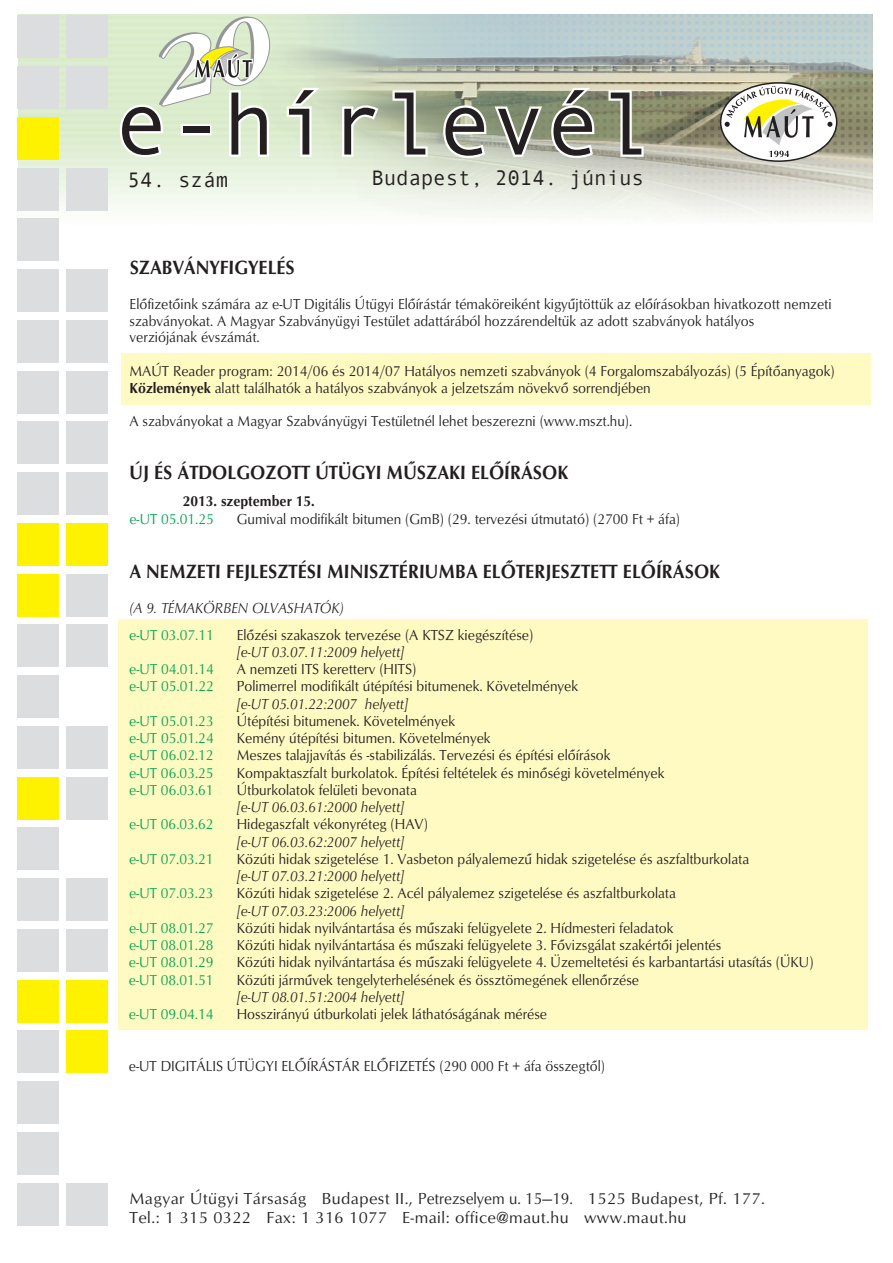
<style>
.page{position:relative;width:893px;height:1263px;background:#fff}
.page>*{position:absolute;margin:0;border:0;box-sizing:border-box;transform-origin:0 0}
.t1{font:21px "Andale Mono";letter-spacing:-.01em;color:#231f20}
.t2{font:19.8px "H Optim Bol DTC";color:#231f20;scale:.91 1}
.t3{font:16.5px/19.5px "H Optim Rom DTC";letter-spacing:.025em;color:#231f20}
.t4{font:15px/16.5px "H Optim Rom DTC";color:#231f20;scale:.93 1}
.t5{font:15px "H Optim Rom Ita DTC";color:#231f20;scale:.93 1}
.t6{font:15px "H Optim Rom DTC";color:#00a650;scale:.93 1}
.t7{font:15px "H Optim Bol DTC";color:#231f20;scale:.93 1}
.s1{font-family:"H Optim Bol DTC"}
</style>
<div class="page">
<div style="left:121px;top:353px;width:749px;height:52px;background:#fffac2"></div>
<div style="left:118px;top:619px;width:749px;height:411px;background:#fffac2"></div>
<img style="left:19px;top:14px;width:853px;height:215px">
<div style="left:17px;top:1183px;width:41px;height:42px;background:#dcddde"></div>
<div style="left:17px;top:1132px;width:41px;height:43px;background:#dcddde"></div>
<div style="left:17px;top:1082px;width:41px;height:42px;background:#dcddde"></div>
<div style="left:17px;top:1031px;width:41px;height:42px;background:#dcddde"></div>
<div style="left:17px;top:980px;width:41px;height:42px;background:#fff200"></div>
<div style="left:17px;top:929px;width:41px;height:43px;background:#dcddde"></div>
<div style="left:17px;top:879px;width:41px;height:42px;background:#dcddde"></div>
<div style="left:17px;top:828px;width:41px;height:42px;background:#dcddde"></div>
<div style="left:17px;top:777px;width:41px;height:42px;background:#fff200"></div>
<div style="left:17px;top:726px;width:41px;height:43px;background:#dcddde"></div>
<div style="left:17px;top:676px;width:41px;height:42px;background:#dcddde"></div>
<div style="left:17px;top:625px;width:41px;height:42px;background:#dcddde"></div>
<div style="left:17px;top:574px;width:41px;height:42px;background:#fff200"></div>
<div style="left:17px;top:523px;width:41px;height:43px;background:#fff200"></div>
<div style="left:17px;top:473px;width:41px;height:42px;background:#dcddde"></div>
<div style="left:17px;top:422px;width:41px;height:42px;background:#dcddde"></div>
<div style="left:17px;top:371px;width:41px;height:42px;background:#dcddde"></div>
<div style="left:17px;top:320px;width:41px;height:43px;background:#dcddde"></div>
<div style="left:17px;top:270px;width:41px;height:42px;background:#dcddde"></div>
<div style="left:17px;top:219px;width:41px;height:42px;background:#dcddde"></div>
<div style="left:17px;top:168px;width:41px;height:42px;background:#dcddde"></div>
<div style="left:17px;top:117px;width:41px;height:43px;background:#fff200"></div>
<div style="left:17px;top:67px;width:41px;height:42px;background:#dcddde"></div>
<div style="left:17px;top:16px;width:41px;height:42px;background:#dcddde"></div>
<div style="left:66px;top:1183px;width:42px;height:42px;background:#dcddde"></div>
<div style="left:66px;top:1031px;width:42px;height:42px;background:#fff200"></div>
<div style="left:66px;top:980px;width:42px;height:42px;background:#fff200"></div>
<div style="left:66px;top:929px;width:42px;height:43px;background:#dcddde"></div>
<div style="left:66px;top:879px;width:42px;height:42px;background:#dcddde"></div>
<div style="left:66px;top:777px;width:42px;height:42px;background:#dcddde"></div>
<div style="left:66px;top:726px;width:42px;height:43px;background:#dcddde"></div>
<div style="left:66px;top:625px;width:42px;height:42px;background:#dcddde"></div>
<div style="left:66px;top:574px;width:42px;height:42px;background:#dcddde"></div>
<div style="left:66px;top:523px;width:42px;height:43px;background:#fff200"></div>
<div style="left:66px;top:473px;width:42px;height:42px;background:#dcddde"></div>
<div style="left:66px;top:422px;width:42px;height:42px;background:#dcddde"></div>
<div style="left:66px;top:371px;width:42px;height:42px;background:#dcddde"></div>
<div style="left:66px;top:320px;width:42px;height:43px;background:#dcddde"></div>
<div style="left:66px;top:270px;width:42px;height:42px;background:#dcddde"></div>
<div style="left:66px;top:168px;width:42px;height:42px;background:#dcddde"></div>
<div style="left:66px;top:67px;width:42px;height:42px;background:#dcddde"></div>
<div style="left:66px;top:16px;width:42px;height:42px;background:#dcddde"></div>
<svg style="left:284px;top:84px;width:36px;height:75px;background:#bfc7b5"></svg>
<svg style="left:340px;top:103px;width:41px;height:56px;background:#b0b7a7"></svg>
<svg style="left:390px;top:88px;width:40px;height:71px;background:#a0a695"></svg>
<svg style="left:441px;top:84px;width:156px;height:76px;background:#959989"></svg>
<svg style="left:606px;top:88px;width:40px;height:71px;background:#8f907d"></svg>
<svg style="left:719px;top:81px;width:119px;height:82px"></svg>
<svg style="left:118px;top:14px;width:153px;height:145px"></svg>
<h1 class="t1" style="left:128px;top:168px;width:102px">54. szám</h1>
<h1 class="t1" style="left:371px;top:166px;width:274px">Budapest, 2014. június</h1>
<h2 class="t2" style="left:130px;top:261px;width:183px">SZABVÁNYFIGYELÉS</h2>
<p class="t4" style="left:130px;top:297px;width:756px">Elôfizetôink számára az e-UT Digitális Útügyi Elôírástár témaköreiként kigyûjtöttük az elôírásokban hivatkozott nemzeti szabványokat. A Magyar Szabványügyi Testület adattárából hozzárendeltük az adott szabványok hatályos<br>verziójának évszámát.</p>
<p class="t4" style="left:130px;top:364px;width:760px;line-height:17.2px">MAÚT Reader program: 2014/06 és 2014/07 Hatályos nemzeti szabványok (4 Forgalomszabályozás) (5 Építôanyagok)<br><span class="s1">Közlemények</span> alatt találhatók a hatályos szabványok a jelzetszám növekvô sorrendjében</p>
<p class="t4" style="left:130px;top:414px;width:542px">A szabványokat a Magyar Szabványügyi Testületnél lehet beszerezni (www.mszt.hu).</p>
<h2 class="t2" style="left:129px;top:465px;width:484px">ÚJ ÉS ÁTDOLGOZOTT ÚTÜGYI MÛSZAKI ELÔÍRÁSOK</h2>
<p class="t7" style="left:183px;top:495px;width:143px">2013. szeptember 15.</p>
<p class="t6" style="left:129px;top:513px;width:92px">e-UT 05.01.25</p>
<p class="t4" style="left:237px;top:512px;width:478px">Gumival modifikált bitumen (GmB) (29. tervezési útmutató) (2700 Ft + áfa)</p>
<h2 class="t2" style="left:129px;top:564px;width:651px">A NEMZETI FEJLESZTÉSI MINISZTÉRIUMBA ELÔTERJESZTETT ELÔÍRÁSOK</h2>
<p class="t5" style="left:129px;top:603px;width:232px">(A 9. TÉMAKÖRBEN OLVASHATÓK)</p>
<p class="t6" style="left:129px;top:629px;width:92px">e-UT 03.07.11</p>
<p class="t4" style="left:237px;top:628px;width:320px">Elôzési szakaszok tervezése (A KTSZ kiegészítése)</p>
<p class="t5" style="left:237px;top:647px;width:182px">[e-UT 03.07.11:2009 helyett]</p>
<p class="t6" style="left:129px;top:663px;width:92px">e-UT 04.01.14</p>
<p class="t4" style="left:237px;top:662px;width:195px">A nemzeti ITS keretterv (HITS)</p>
<p class="t6" style="left:129px;top:681px;width:92px">e-UT 05.01.22</p>
<p class="t4" style="left:237px;top:680px;width:369px">Polimerrel modifikált útépítési bitumenek. Követelmények</p>
<p class="t5" style="left:237px;top:698px;width:186px">[e-UT 05.01.22:2007 helyett]</p>
<p class="t6" style="left:129px;top:715px;width:92px">e-UT 05.01.23</p>
<p class="t4" style="left:237px;top:714px;width:236px">Útépítési bitumenek. Követelmények</p>
<p class="t6" style="left:129px;top:732px;width:92px">e-UT 05.01.24</p>
<p class="t4" style="left:237px;top:731px;width:275px">Kemény útépítési bitumen. Követelmények</p>
<p class="t6" style="left:129px;top:750px;width:92px">e-UT 06.02.12</p>
<p class="t4" style="left:237px;top:749px;width:404px">Meszes talajjavítás és -stabilizálás. Tervezési és építési elôírások</p>
<p class="t6" style="left:129px;top:767px;width:92px">e-UT 06.03.25</p>
<p class="t4" style="left:237px;top:766px;width:461px">Kompaktaszfalt burkolatok. Építési feltételek és minôségi követelmények</p>
<p class="t6" style="left:129px;top:784px;width:92px">e-UT 06.03.61</p>
<p class="t4" style="left:237px;top:783px;width:195px">Útburkolatok felületi bevonata</p>
<p class="t5" style="left:237px;top:802px;width:182px">[e-UT 06.03.61:2000 helyett]</p>
<p class="t6" style="left:129px;top:819px;width:92px">e-UT 06.03.62</p>
<p class="t4" style="left:237px;top:818px;width:207px">Hidegaszfalt vékonyréteg (HAV)</p>
<p class="t5" style="left:237px;top:836px;width:182px">[e-UT 06.03.62:2007 helyett]</p>
<p class="t6" style="left:129px;top:853px;width:92px">e-UT 07.03.21</p>
<p class="t4" style="left:237px;top:852px;width:552px">Közúti hidak szigetelése 1. Vasbeton pályalemezû hidak szigetelése és aszfaltburkolata</p>
<p class="t5" style="left:237px;top:871px;width:182px">[e-UT 07.03.21:2000 helyett]</p>
<p class="t6" style="left:129px;top:888px;width:92px">e-UT 07.03.23</p>
<p class="t4" style="left:237px;top:887px;width:474px">Közúti hidak szigetelése 2. Acél pályalemez szigetelése és aszfaltburkolata</p>
<p class="t5" style="left:237px;top:905px;width:182px">[e-UT 07.03.23:2006 helyett]</p>
<p class="t6" style="left:129px;top:922px;width:92px">e-UT 08.01.27</p>
<p class="t4" style="left:237px;top:921px;width:471px">Közúti hidak nyilvántartása és mûszaki felügyelete 2. Hídmesteri feladatok</p>
<p class="t6" style="left:129px;top:939px;width:92px">e-UT 08.01.28</p>
<p class="t4" style="left:237px;top:938px;width:522px">Közúti hidak nyilvántartása és mûszaki felügyelete 3. Fôvizsgálat szakértôi jelentés</p>
<p class="t6" style="left:129px;top:957px;width:92px">e-UT 08.01.29</p>
<p class="t4" style="left:237px;top:955px;width:622px">Közúti hidak nyilvántartása és mûszaki felügyelete 4. Üzemeltetési és karbantartási utasítás (ÜKU)</p>
<p class="t6" style="left:129px;top:974px;width:92px">e-UT 08.01.51</p>
<p class="t4" style="left:237px;top:973px;width:434px">Közúti jármûvek tengelyterhelésének és össztömegének ellenôrzése</p>
<p class="t5" style="left:237px;top:992px;width:182px">[e-UT 08.01.51:2004 helyett]</p>
<p class="t6" style="left:129px;top:1008px;width:92px">e-UT 09.04.14</p>
<p class="t4" style="left:237px;top:1007px;width:335px">Hosszirányú útburkolati jelek láthatóságának mérése</p>
<p class="t4" style="left:129px;top:1059px;width:513px">e-UT DIGITÁLIS ÚTÜGYI ELÔÍRÁSTÁR ELÔFIZETÉS (290 000 Ft + áfa összegtôl)</p>
<p class="t3" style="left:129px;top:1190px;width:637px">Magyar Útügyi Társaság Budapest II., Petrezselyem u. 15—19. 1525 Budapest, Pf. 177.<br>Tel.: 1 315 0322 Fax: 1 316 1077 E-mail: office@maut.hu www.maut.hu</p>
</div>
